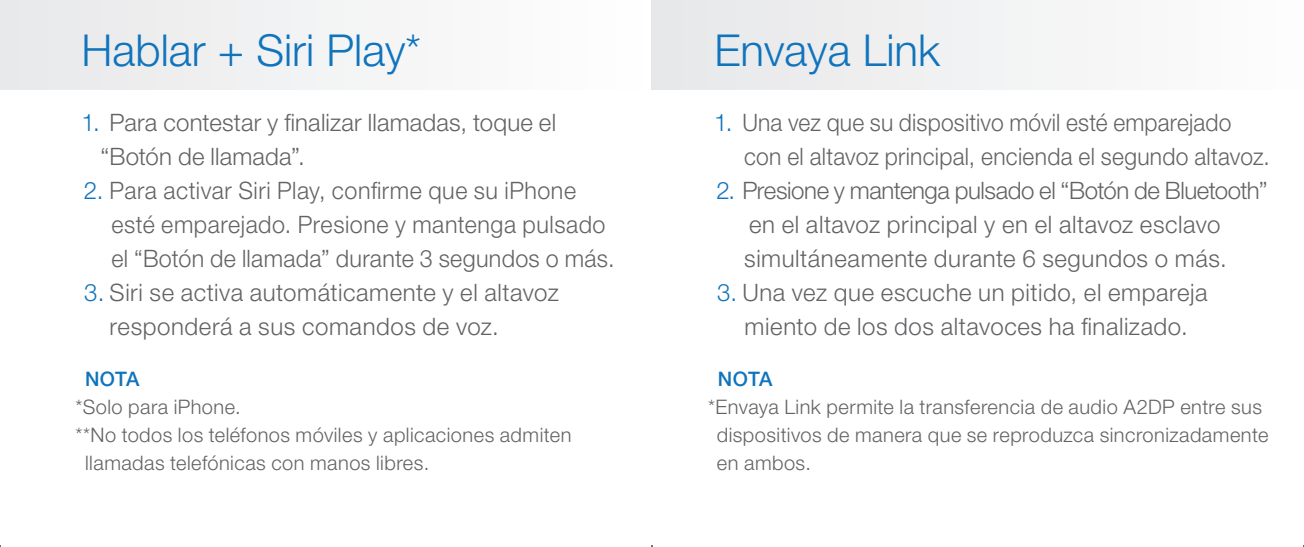
<style>
.page{position:relative;width:1304px;height:547px;background:#fff}
.page>*{position:absolute;margin:0;border:0;box-sizing:border-box;transform-origin:0 0}
.t1{font:300 44px "Helvetica Neue LTW1 G";color:#1074bc}
.t2{font:300 24px/34px "Helvetica Neue LTW1 G";letter-spacing:.015em;color:#636366}
.t3{font:300 24px/34px "Helvetica Neue LTW1 G";letter-spacing:.015em;color:#636366;scale:.95 1}
.t4{font:300 20px/28px "Helvetica Neue LTW1 G";letter-spacing:.025em;color:#636366}
.t5{font:500 20px "Helvetica Neue LTW1 G";letter-spacing:.005em;color:#1074bc}
.s1{color:#1074bc}
</style>
<div class="page">
<div style="left:0;top:0;width:652px;height:89px;background:#f3f4f4"></div>
<div style="left:652px;top:0;width:652px;height:89px;background:#f1f2f3"></div>
<hr style="left:0;top:510px;width:1px;height:36px;background:#000">
<hr style="left:1303px;top:510px;width:1px;height:36px;background:#000">
<h1 class="t1" style="left:82px;top:23px;width:341px">Hablar + Siri Play*</h1>
<p class="t2" style="left:100px;top:105px;width:457px;text-indent:-19px"><span class="s1">1.</span> Para contestar y finalizar llamadas, toque el “Botón de llamada”.</p>
<p class="t2" style="left:111px;top:173px;width:505px;text-indent:-27px"><span class="s1">2.</span> Para activar Siri Play, confirme que su iPhone esté emparejado. Presione y mantenga pulsado el “Botón de llamada” durante 3 segundos o más.</p>
<p class="t2" style="left:110px;top:275px;width:451px;text-indent:-25px"><span class="s1">3.</span> Siri se activa automáticamente y el altavoz responderá a sus comandos de voz.</p>
<p class="t5" style="left:85px;top:366px;width:56px">NOTA</p>
<p class="t4" style="left:76px;top:392px;width:167px">*Solo para iPhone.</p>
<p class="t4" style="left:76px;top:420px;width:497px">**No todos los teléfonos móviles y aplicaciones admiten</p>
<p class="t4" style="left:85px;top:448px;width:346px">llamadas telefónicas con manos libres.</p>
<h1 class="t1" style="left:714px;top:23px;width:227px">Envaya Link</h1>
<p class="t3" style="left:744px;top:105px;width:555px;text-indent:-30px"><span class="s1">1.</span> Una vez que su dispositivo móvil esté emparejado con el altavoz principal, encienda el segundo altavoz.</p>
<p class="t2" style="left:744px;top:173px;width:525px;text-indent:-28px"><span class="s1">2.</span> Presione y mantenga pulsado el “Botón de Bluetooth” en el altavoz principal y en el altavoz esclavo simultáneamente durante 6 segundos o más.</p>
<p class="t2" style="left:717px;top:275px;width:492px;text-align:center"><span class="s1">3.</span> Una vez que escuche un pitido, el empareja miento de los dos altavoces ha finalizado.</p>
<p class="t5" style="left:718px;top:366px;width:56px">NOTA</p>
<p class="t4" style="left:717px;top:392px;width:553px;text-indent:-9px">*Envaya Link permite la transferencia de audio A2DP entre sus dispositivos de manera que se reproduzca sincronizadamente en ambos.</p>
</div>
